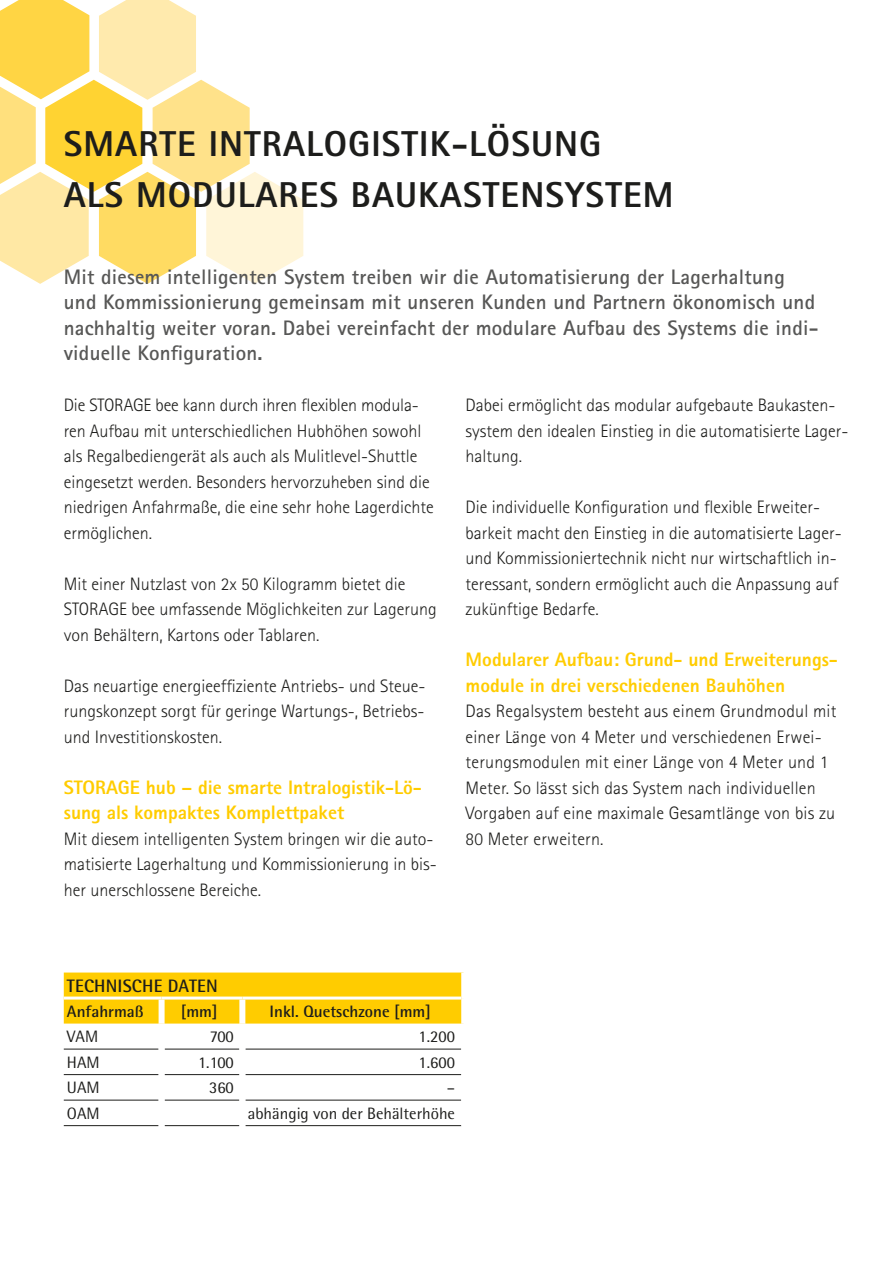
<style>
.page{position:relative;width:893px;height:1263px;background:#fff}
.page>*{position:absolute;margin:0;border:0;box-sizing:border-box;transform-origin:0 0}
.Fliesstext_SubTitel{font:800 36px/51px "Rotis Sans Serif Std";letter-spacing:.03em;color:#1d1d1b}
.Fliesstext_Titel{font:700 21px/25.5px "Rotis Sans Serif Std";letter-spacing:.01em;color:#575756}
.Fliesstext{font:800 19.5px/25.5px "Rotis Sans Serif Std";color:#fc0}
.Fliesstext-2{font:300 18px/25.5px "Rotis Sans Serif Std";color:#1d1d1b}
.Fliesstext_Titel-2{font:300 18px/25.5px "Rotis Sans Serif Std";color:#1d1d1b}
.Tabelle_linksbündig{font:700 18px "Rotis Semi Sans Std";letter-spacing:.01em;color:#1d1d1b}
.Tabelle_linksbündig-2{font:16.5px "Rotis Semi Sans Std";color:#1d1d1b}
.Tabelle_linksbündig-3{font:700 16.5px "Rotis Semi Sans Std";color:#1d1d1b}
</style>
<div class="page">
<svg style="left:0;top:0;width:303px;height:284px"></svg>
<div style="left:64px;top:972px;width:397px;height:51px;background:#fc0"></div>
<hr style="left:64px;top:1049px;width:95px;height:1px;background:#1d1d1b">
<hr style="left:165px;top:1049px;width:74px;height:1px;background:#1d1d1b">
<hr style="left:245px;top:1049px;width:216px;height:1px;background:#1d1d1b">
<hr style="left:64px;top:1074px;width:95px;height:1px;background:#1d1d1b">
<hr style="left:165px;top:1074px;width:74px;height:1px;background:#1d1d1b">
<hr style="left:245px;top:1074px;width:216px;height:1px;background:#1d1d1b">
<hr style="left:64px;top:1100px;width:95px;height:1px;background:#1d1d1b">
<hr style="left:165px;top:1100px;width:74px;height:1px;background:#1d1d1b">
<hr style="left:245px;top:1100px;width:216px;height:1px;background:#1d1d1b">
<hr style="left:64px;top:1125px;width:95px;height:1px;background:#1d1d1b">
<hr style="left:165px;top:1125px;width:74px;height:1px;background:#1d1d1b">
<hr style="left:245px;top:1125px;width:216px;height:1px;background:#1d1d1b">
<div style="left:159px;top:999px;width:6px;height:24px;background:#fff"></div>
<div style="left:239px;top:999px;width:6px;height:24px;background:#fff"></div>
<hr style="left:64px;top:996px;width:98px;height:3px;background:#fff">
<hr style="left:162px;top:996px;width:80px;height:3px;background:#fff">
<hr style="left:242px;top:996px;width:219px;height:3px;background:#fff">
<p class="Fliesstext_SubTitel" style="left:64px;top:118px;width:611px">SMARTE INTRALOGISTIK-LÖSUNG<br>ALS MODULARES BAUKASTENSYSTEM</p>
<p class="Fliesstext_Titel" style="left:64px;top:263px;width:756px">Mit diesem intelligenten System treiben wir die Automatisierung der Lagerhaltung und Kommissionierung gemeinsam mit unseren Kunden und Partnern ökonomisch und nachhaltig weiter voran. Dabei vereinfacht der modulare Aufbau des Systems die indi&shy;viduelle Konfiguration.</p>
<p class="Fliesstext_Titel-2" style="left:64px;top:392px;width:371px">Die STORAGE bee kann durch ihren flexiblen modula&shy;ren Aufbau mit unterschiedlichen Hubhöhen sowohl als Regalbediengerät als auch als Mulitlevel-Shuttle eingesetzt werden. Besonders hervorzuheben sind die niedrigen Anfahrmaße, die eine sehr hohe Lagerdichte ermöglichen.</p>
<p class="Fliesstext_Titel-2" style="left:64px;top:571px;width:374px">Mit einer Nutzlast von 2x 50 Kilogramm bietet die<br>STORAGE bee umfassende Möglichkeiten zur Lagerung von Behältern, Kartons oder Tablaren.</p>
<p class="Fliesstext_Titel-2" style="left:64px;top:673px;width:363px;text-align:justify">Das neuartige energieeffiziente Antriebs- und Steue&shy;rungskonzept sorgt für geringe Wartungs-, Betriebs&shy;und Investitionskosten.</p>
<p class="Fliesstext" style="left:64px;top:774px;width:360px">STORAGE hub – die smarte Intralogistik-Lö&shy;sung als kompaktes Komplettpaket</p>
<p class="Fliesstext-2" style="left:64px;top:826px;width:374px">Mit diesem intelligenten System bringen wir die auto&shy;matisierte Lagerhaltung und Kommissionierung in bis&shy;her unerschlossene Bereiche.</p>
<p class="Fliesstext-2" style="left:466px;top:392px;width:384px">Dabei ermöglicht das modular aufgebaute Baukasten&shy;system den idealen Einstieg in die automatisierte Lager&shy;haltung.</p>
<p class="Fliesstext-2" style="left:466px;top:494px;width:378px">Die individuelle Konfiguration und flexible Erweiter&shy;barkeit macht den Einstieg in die automatisierte Lager&shy;und Kommissioniertechnik nicht nur wirtschaftlich in&shy;teressant, sondern ermöglicht auch die Anpassung auf zukünftige Bedarfe.</p>
<p class="Fliesstext" style="left:466px;top:647px;width:374px">Modularer Aufbau: Grund- und Erweiterungs&shy;module in drei verschiedenen Bauhöhen</p>
<p class="Fliesstext-2" style="left:466px;top:699px;width:372px">Das Regalsystem besteht aus einem Grundmodul mit einer Länge von 4 Meter und verschiedenen Erwei&shy;terungsmodulen mit einer Länge von 4 Meter und 1<br>Meter. So lässt sich das System nach individuellen Vorgaben auf eine maximale Gesamtlänge von bis zu 80 Meter erweitern.</p>
<p class="Tabelle_linksbündig" style="left:67px;top:974px;width:152px">TECHNISCHE DATEN</p>
<p class="Tabelle_linksbündig-3" style="left:67px;top:1001px;width:78px">Anfahrmaß</p>
<p class="Tabelle_linksbündig-3" style="left:181px;top:1001px;width:38px">[mm]</p>
<p class="Tabelle_linksbündig-3" style="left:270px;top:1001px;width:163px">Inkl. Quetschzone [mm]</p>
<p class="Tabelle_linksbündig-2" style="left:67px;top:1027px;width:33px">VAM</p>
<p class="Tabelle_linksbündig-2" style="left:210px;top:1027px;width:26px">700</p>
<p class="Tabelle_linksbündig-2" style="left:419px;top:1027px;width:38px">1.200</p>
<p class="Tabelle_linksbündig-2" style="left:67px;top:1052px;width:34px">HAM</p>
<p class="Tabelle_linksbündig-2" style="left:198px;top:1052px;width:37px">1.100</p>
<p class="Tabelle_linksbündig-2" style="left:419px;top:1052px;width:38px">1.600</p>
<p class="Tabelle_linksbündig-2" style="left:67px;top:1078px;width:34px">UAM</p>
<p class="Tabelle_linksbündig-2" style="left:209px;top:1078px;width:26px">360</p>
<p class="Tabelle_linksbündig-2" style="left:447px;top:1078px;width:10px">–</p>
<p class="Tabelle_linksbündig-2" style="left:67px;top:1103px;width:34px">OAM</p>
<p class="Tabelle_linksbündig-2" style="left:248px;top:1103px;width:209px">abhängig von der Behälterhöhe</p>
</div>
